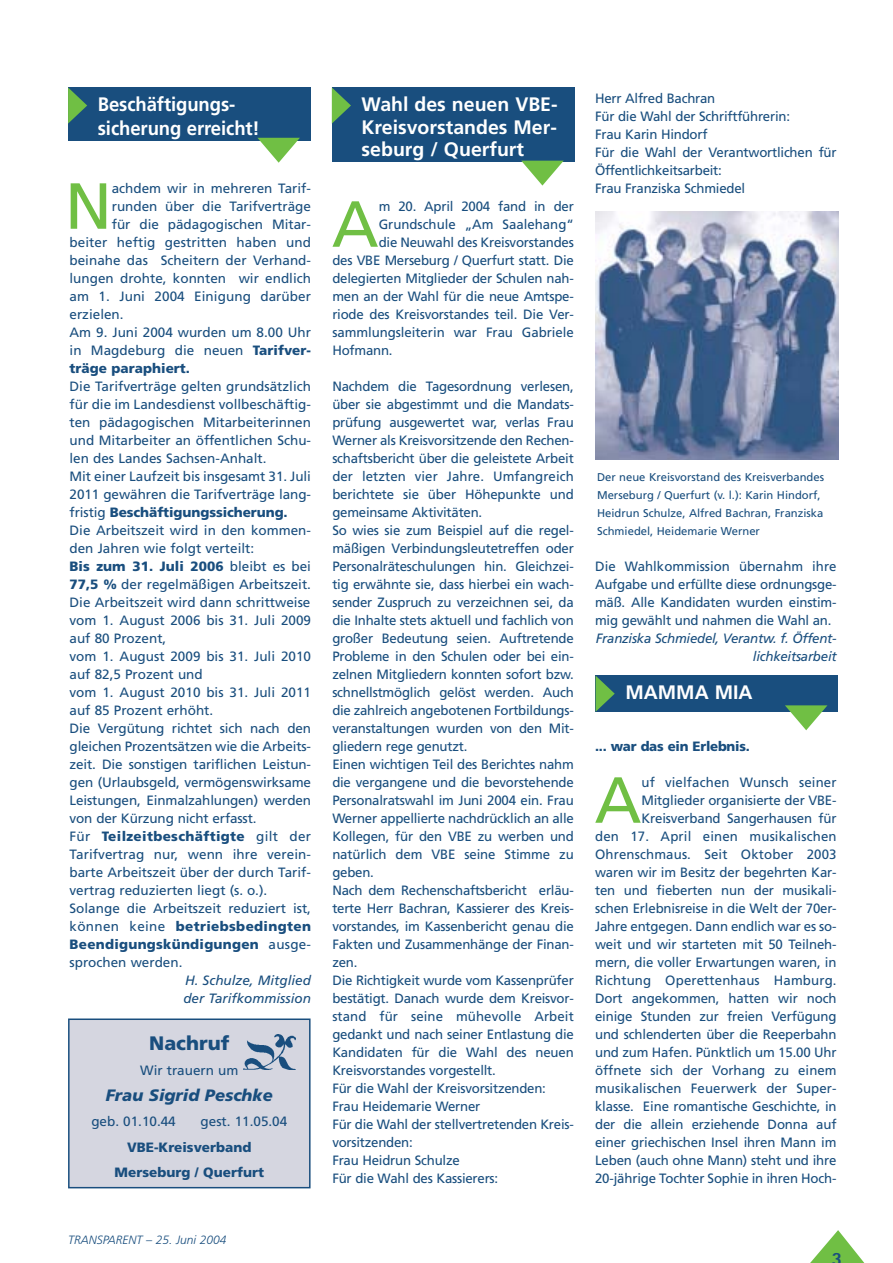
<style>
.page{position:relative;width:893px;height:1263px;background:#fff}
.page>*{position:absolute;margin:0;border:0;box-sizing:border-box;transform-origin:0 0}
.t1{font:65.1px "Frutiger";color:#70bf44}
.t2{font:700 19.5px/22.5px "Frutiger";color:#fff;text-align:justify}
.t3{font:700 19.5px/24px "Frutiger";color:#fff;scale:.95 1}
.t4{font:900 19.5px "Frutiger";color:#194e7e}
.t5{font:800 18.75px "Rotis Sans Serif";color:#194e7e}
.t6{font:italic 900 16.5px "Frutiger";color:#194e7e}
.t7{font:13.5px/18px "Frutiger";letter-spacing:-.01em;color:#194e7e}
.t8{font:italic 13.5px/18px "Frutiger";letter-spacing:-.015em;color:#194e7e}
.t9{font:900 13.5px/25.5px "Frutiger";color:#194e7e;text-align:center}
.t10{font:900 13.5px "Frutiger";letter-spacing:-.02em;color:#194e7e}
.t11{font:italic 300 12px "Frutiger";color:#194e7e}
.t12{font:11.25px/18px "Frutiger";color:#194e7e}
.s1{font-weight:900}
</style>
<div class="page">
<svg style="left:810px;top:1230px;width:55px;height:33px"></svg>
<div style="left:68px;top:87px;width:242px;height:54px;background:#194e7e"></div>
<svg style="left:68px;top:87px;width:19px;height:37px"></svg>
<svg style="left:257px;top:138px;width:43px;height:25px"></svg>
<div style="left:332px;top:87px;width:242px;height:75px;background:#194e7e"></div>
<svg style="left:332px;top:88px;width:19px;height:36px"></svg>
<svg style="left:521px;top:161px;width:42px;height:25px"></svg>
<img style="left:595px;top:211px;width:243px;height:249px">
<div style="left:69px;top:1019px;width:241px;height:169px;background:#d5d6e0"></div>
<div style="left:68px;top:1019px;width:242px;height:169px;border:2px solid #194e7e"></div>
<img style="left:244px;top:1034px;width:52px;height:35px">
<div style="left:595px;top:676px;width:243px;height:36px;background:#194e7e"></div>
<svg style="left:595px;top:676px;width:19px;height:36px"></svg>
<svg style="left:785px;top:705px;width:42px;height:25px"></svg>
<h2 class="t3" style="left:98px;top:94px;width:172px">Beschäftigungs&shy;sicherung erreicht!</h2>
<h2 class="t2" style="left:361px;top:95px;width:197px">Wahl des neuen VBE-Kreisvorstandes Mer&shy;seburg / Querfurt</h2>
<h1 class="t1" style="left:65px;top:180px;width:48px">N</h1>
<p class="t7" style="left:112px;top:180px;width:201px">achdem wir in mehreren Tarif-</p>
<p class="t7" style="left:112px;top:198px;width:201px">runden über die Tarifverträge</p>
<p class="t7" style="left:112px;top:216px;width:201px">für die pädagogischen Mitar-</p>
<p class="t7" style="left:70px;top:234px;width:243px">beiter heftig gestritten haben und</p>
<p class="t7" style="left:70px;top:252px;width:243px">beinahe das Scheitern der Verhand-</p>
<p class="t7" style="left:70px;top:270px;width:243px">lungen drohte, konnten wir endlich</p>
<p class="t7" style="left:70px;top:288px;width:243px">am 1. Juni 2004 Einigung darüber</p>
<p class="t7" style="left:70px;top:306px;width:56px">erzielen.</p>
<p class="t7" style="left:70px;top:324px;width:243px">Am 9. Juni 2004 wurden um 8.00 Uhr</p>
<p class="t7" style="left:70px;top:342px;width:243px">in Magdeburg die neuen <span class="s1">Tarifver-</span></p>
<p class="t9" style="left:70px;top:356px;width:122px">träge paraphiert.</p>
<p class="t7" style="left:70px;top:378px;width:243px">Die Tarifverträge gelten grundsätzlich für die im Landesdienst vollbeschäftig&shy;ten pädagogischen Mitarbeiterinnen und Mitarbeiter an öffentlichen Schu&shy;len des Landes Sachsen-Anhalt.<br>Mit einer Laufzeit bis insgesamt 31. Juli 2011 gewähren die Tarifverträge lang&shy;fristig <span class="s1">Beschäftigungssicherung.<br></span>Die Arbeitszeit wird in den kommen&shy;den Jahren wie folgt verteilt:<br><span class="s1">Bis zum 31. Juli 2006</span> bleibt es bei <span class="s1">77,5 %</span> der regelmäßigen Arbeitszeit.<br>Die Arbeitszeit wird dann schrittweise vom 1. August 2006 bis 31. Juli 2009 auf 80 Prozent,<br>vom 1. August 2009 bis 31. Juli 2010 auf 82,5 Prozent und<br>vom 1. August 2010 bis 31. Juli 2011 auf 85 Prozent erhöht.<br>Die Vergütung richtet sich nach den gleichen Prozentsätzen wie die Arbeits&shy;zeit. Die sonstigen tariflichen Leistun&shy;gen (Urlaubsgeld, vermögenswirksame Leistungen, Einmalzahlungen) werden von der Kürzung nicht erfasst.<br>Für <span class="s1">Teilzeitbeschäftigte</span> gilt der Tarifvertrag nur, wenn ihre verein&shy;barte Arbeitszeit über der durch Tarif&shy;vertrag reduzierten liegt (s. o.).<br>Solange die Arbeitszeit reduziert ist, können keine <span class="s1">betriebsbedingten Beendigungskündigungen</span> ausge&shy;sprochen werden.</p>
<p class="t8" style="left:183px;top:972px;width:129px">H. Schulze, Mitglied der Tarifkommission</p>
<h2 class="t4" style="left:149px;top:1035px;width:82px">Nachruf</h2>
<p class="t7" style="left:140px;top:1063px;width:100px">Wir trauern um</p>
<p class="t6" style="left:106px;top:1088px;width:168px">Frau Sigrid Peschke</p>
<p class="t7" style="left:91px;top:1114px;width:86px">geb. 01.10.44</p>
<p class="t7" style="left:200px;top:1114px;width:88px">gest. 11.05.04</p>
<p class="t9" style="left:115px;top:1135px;width:151px">VBE-Kreisverband<br>Merseburg / Querfurt</p>
<h1 class="t1" style="left:332px;top:198px;width:48px">A</h1>
<p class="t7" style="left:378px;top:198px;width:197px">m 20. April 2004 fand in der</p>
<p class="t7" style="left:378px;top:216px;width:197px">Grundschule „Am Saalehang“</p>
<p class="t7" style="left:378px;top:234px;width:197px">die Neuwahl des Kreisvorstandes</p>
<p class="t7" style="left:332px;top:252px;width:243px">des VBE Merseburg / Querfurt statt. Die</p>
<p class="t7" style="left:332px;top:270px;width:243px">delegierten Mitglieder der Schulen nah-</p>
<p class="t7" style="left:332px;top:288px;width:243px">men an der Wahl für die neue Amtspe-</p>
<p class="t7" style="left:332px;top:306px;width:243px">riode des Kreisvorstandes teil. Die Ver-</p>
<p class="t7" style="left:332px;top:324px;width:243px">sammlungsleiterin war Frau Gabriele</p>
<p class="t7" style="left:332px;top:342px;width:62px">Hofmann.</p>
<p class="t7" style="left:332px;top:378px;width:243px">Nachdem die Tagesordnung verlesen, über sie abgestimmt und die Mandats&shy;prüfung ausgewertet war, verlas Frau Werner als Kreisvorsitzende den Rechen&shy;schaftsbericht über die geleistete Arbeit der letzten vier Jahre. Umfangreich berichtete sie über Höhepunkte und gemeinsame Aktivitäten.<br>So wies sie zum Beispiel auf die regel&shy;mäßigen Verbindungsleutetreffen oder Personalräteschulungen hin. Gleichzei&shy;tig erwähnte sie, dass hierbei ein wach&shy;sender Zuspruch zu verzeichnen sei, da die Inhalte stets aktuell und fachlich von großer Bedeutung seien. Auftretende Probleme in den Schulen oder bei ein&shy;zelnen Mitgliedern konnten sofort bzw. schnellstmöglich gelöst werden. Auch die zahlreich angebotenen Fortbildungs&shy;veranstaltungen wurden von den Mit&shy;gliedern rege genutzt.<br>Einen wichtigen Teil des Berichtes nahm die vergangene und die bevorstehende Personalratswahl im Juni 2004 ein. Frau Werner appellierte nachdrücklich an alle Kollegen, für den VBE zu werben und natürlich dem VBE seine Stimme zu geben.<br>Nach dem Rechenschaftsbericht erläu&shy;terte Herr Bachran, Kassierer des Kreis&shy;vorstandes, im Kassenbericht genau die Fakten und Zusammenhänge der Finan&shy;zen.<br>Die Richtigkeit wurde vom Kassenprüfer bestätigt. Danach wurde dem Kreisvor&shy;stand für seine mühevolle Arbeit gedankt und nach seiner Entlastung die Kandidaten für die Wahl des neuen Kreisvorstandes vorgestellt.<br>Für die Wahl der Kreisvorsitzenden:<br>Frau Heidemarie Werner<br>Für die Wahl der stellvertretenden Kreis&shy;vorsitzenden:<br>Frau Heidrun Schulze<br>Für die Wahl des Kassierers:</p>
<p class="t11" style="left:68px;top:1235px;width:160px">TRANSPARENT – 25. Juni 2004</p>
<p class="t7" style="left:595px;top:90px;width:243px">Herr Alfred Bachran<br>Für die Wahl der Schriftführerin:<br>Frau Karin Hindorf<br>Für die Wahl der Verantwortlichen für<br>Öffentlichkeitsarbeit:<br>Frau Franziska Schmiedel</p>
<p class="t12" style="left:597px;top:469px;width:228px">Der neue Kreisvorstand des Kreisverbandes Merseburg / Querfurt (v. l.): Karin Hindorf, Heidrun Schulze, Alfred Bachran, Franziska Schmiedel, Heidemarie Werner</p>
<p class="t7" style="left:595px;top:558px;width:243px;text-align:justify">Die Wahlkommission übernahm ihre Aufgabe und erfüllte diese ordnungsge&shy;mäß. Alle Kandidaten wurden einstim&shy;mig gewählt und nahmen die Wahl an.</p>
<p class="t8" style="left:596px;top:630px;width:242px;text-align:right">Franziska Schmiedel, Verantw. f. Öffent&shy;lichkeitsarbeit</p>
<h2 class="t2" style="left:625px;top:683px;width:129px">MAMMA MIA</h2>
<p class="t10" style="left:595px;top:741px;width:156px">... war das ein Erlebnis.</p>
<h1 class="t1" style="left:594px;top:774px;width:48px">A</h1>
<p class="t7" style="left:595px;top:774px;width:243px;text-align:right">uf vielfachen Wunsch seiner Mitglieder organisierte der VBE-Kreisverband Sangerhausen für<br>den 17. April einen musikalischen Ohrenschmaus. Seit Oktober 2003 waren wir im Besitz der begehrten Kar&shy;ten und fieberten nun der musikali&shy;schen Erlebnisreise in die Welt der 70er-Jahre entgegen. Dann endlich war es so&shy;weit und wir starteten mit 50 Teilneh&shy;mern, die voller Erwartungen waren, in Richtung Operettenhaus Hamburg.<br>Dort angekommen, hatten wir noch einige Stunden zur freien Verfügung und schlenderten über die Reeperbahn und zum Hafen. Pünktlich um 15.00 Uhr öffnete sich der Vorhang zu einem musikalischen Feuerwerk der Super&shy;klasse. Eine romantische Geschichte, in der die allein erziehende Donna auf einer griechischen Insel ihren Mann im Leben (auch ohne Mann) steht und ihre 20-jährige Tochter Sophie in ihren Hoch-</p>
<h3 class="t5" style="left:831px;top:1252px;width:12px">3</h3>
</div>
